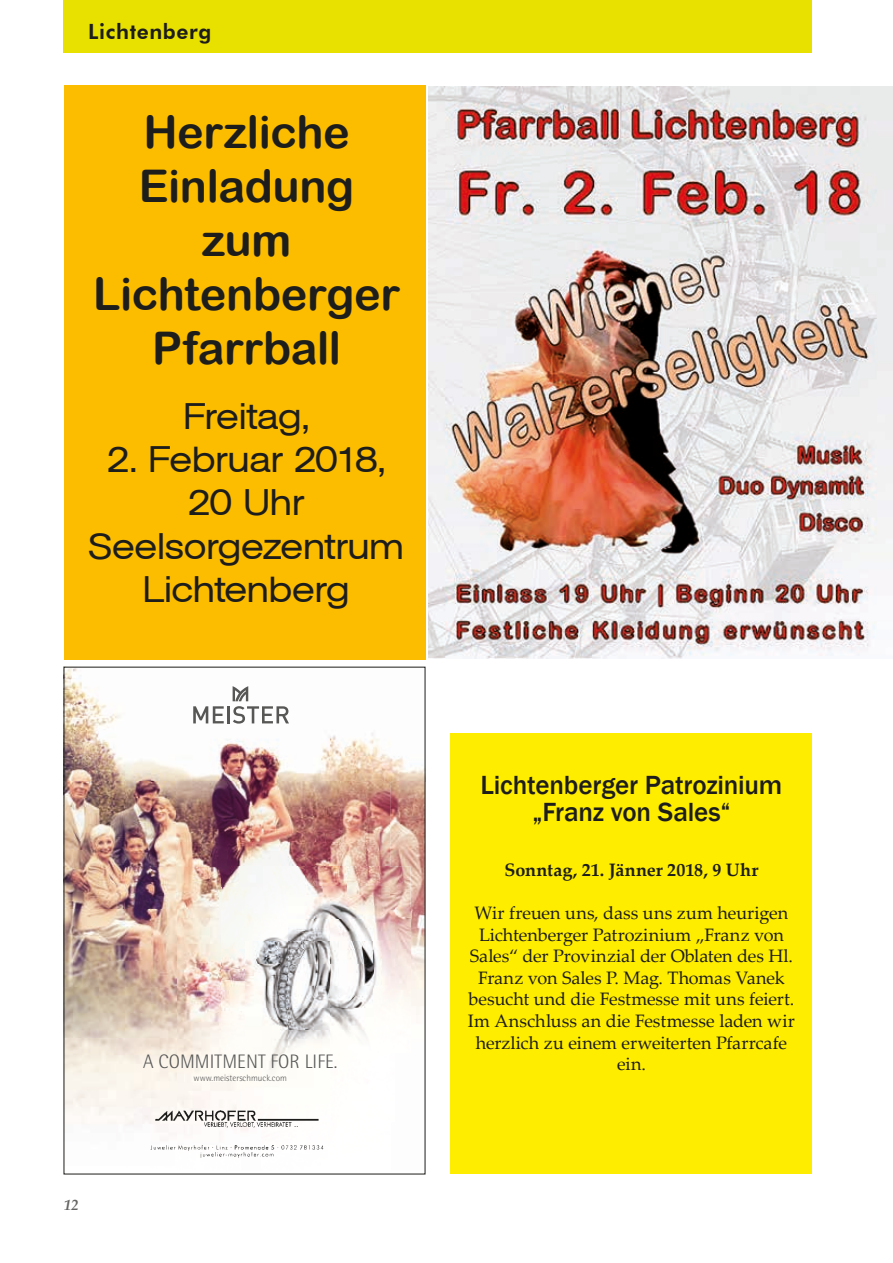
<style>
.page{position:relative;width:893px;height:1263px;background:#fff}
.page>*{position:absolute;margin:0;border:0;box-sizing:border-box;transform-origin:0 0}
.t1{font:45px/54px "Arial Rounded MT Bold";letter-spacing:-.01em;color:#1d1d1b;text-align:center}
.t2{font:36px/43.2px "Agba Extended Normal";letter-spacing:-.005em;color:#1d1d1b;text-align:center}
.t3{font:500 27px/27px "Franklin Gothic";letter-spacing:-.01em;color:#1d1d1b;text-align:center}
.t4{font:800 21px "Futura BT";letter-spacing:.03em;color:#1d1d1b}
.t5{font:300 19.5px "Rotis Semi Sans";letter-spacing:.005em;color:#575756}
.t6{font:18px/21.6px "Palatino Linotype";letter-spacing:-.005em;color:#1d1d1b;text-align:center}
.t7{font:700 18px "Palatino Linotype";color:#1d1d1b}
.t8{font:italic 700 15px "Palatino Linotype";color:#646463}
.t9{font:300 9.15px "Rotis Semi Sans";letter-spacing:.005em;color:#575756}
</style>
<div class="page">
<div style="left:64px;top:85px;width:361px;height:574px;background:#fcbc00"></div>
<div style="left:451px;top:733px;width:361px;height:441px;background:#ffed00"></div>
<div style="left:64px;top:0;width:748px;height:53px;background:#e8e100"></div>
<img style="left:66px;top:669px;width:357px;height:112px">
<img style="left:66px;top:781px;width:110px;height:344px">
<img style="left:176px;top:781px;width:214px;height:86px">
<img style="left:390px;top:781px;width:33px;height:234px">
<img style="left:176px;top:867px;width:61px;height:235px">
<svg style="left:193px;top:706px;width:31px;height:17px"></svg>
<hr style="left:227px;top:706px;width:3px;height:17px;background:#575756">
<svg style="left:233px;top:686px;width:56px;height:38px"></svg>
<img style="left:222px;top:866px;width:167px;height:21px">
<img style="left:389px;top:866px;width:21px;height:42px">
<img style="left:222px;top:887px;width:29px;height:21px">
<img style="left:280px;top:887px;width:110px;height:10px">
<img style="left:222px;top:908px;width:24px;height:145px">
<img style="left:395px;top:908px;width:15px;height:107px">
<img style="left:246px;top:897px;width:149px;height:182px">
<img style="left:127px;top:1102px;width:197px;height:56px">
<img style="left:428px;top:86px;width:465px;height:573px">
<p class="t4" style="left:88px;top:19px;width:125px">Lichtenberg</p>
<h1 class="t1" style="left:93px;top:104px;width:308px">Herzliche<br>Einladung zum<br>Lichtenberger<br>Pfarrball</h1>
<h2 class="t2" style="left:184px;top:395px;width:127px">Freitag,</h2>
<h2 class="t2" style="left:89px;top:438px;width:317px">2. Februar 2018,<br>20 Uhr<br>Seelsorgezentrum<br>Lichtenberg</h2>
<p class="t8" style="left:64px;top:1194px;width:16px">12</p>
<p class="t5" style="left:143px;top:1050px;width:196px">A COMMITMENT FOR LIFE.</p>
<p class="t9" style="left:194px;top:1072px;width:95px">www.meisterschmuck.com</p>
<h3 class="t3" style="left:480px;top:772px;width:303px">Lichtenberger Patrozinium „Franz von Sales“</h3>
<p class="t7" style="left:504px;top:857px;width:256px">Sonntag, 21. Jänner 2018, 9 Uhr</p>
<p class="t6" style="left:468px;top:901px;width:328px">Wir freuen uns, dass uns zum heurigen Lichtenberger Patrozinium „Franz von Sales“ der Provinzial der Oblaten des Hl.<br>Franz von Sales P. Mag. Thomas Vanek besucht und die Festmesse mit uns feiert.<br>Im Anschluss an die Festmesse laden wir herzlich zu einem erweiterten Pfarrcafe ein.</p>
</div>
